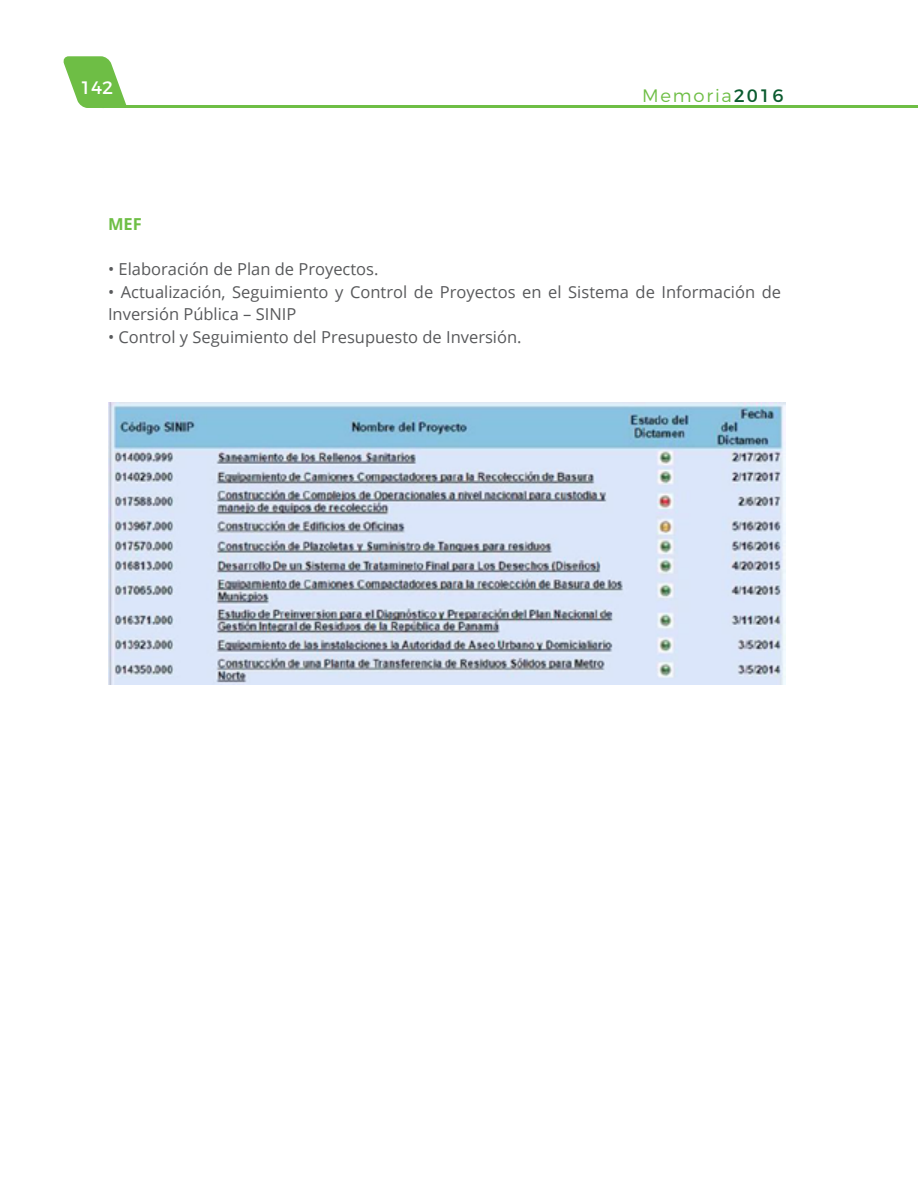
<style>
.page{position:relative;width:918px;height:1188px;background:#fff}
.page>*{position:absolute;margin:0;border:0;box-sizing:border-box;transform-origin:0 0}
.t1{font:300 18px "Montserrat";letter-spacing:.1em;color:#6ebe45}
.t2{font:18px "Montserrat";color:#fff}
.t3{font:16.5px/22.5px "Open Sans";color:#58595b}
.t4{font:700 16.5px "Open Sans";color:#6ebe45}
.s1{font-weight:400;color:#0b5b2f}
</style>
<div class="page">
<svg style="left:64px;top:56px;width:63px;height:52px"></svg>
<hr style="left:115px;top:106px;width:803px;height:2px;background:#6ebe45">
<img style="left:108px;top:403px;width:677px;height:281px">
<p class="t2" style="left:80px;top:76px;width:35px">142</p>
<p class="t1" style="left:642px;top:85px;width:143px">Memoria<span class="s1">2016</span></p>
<p class="t4" style="left:108px;top:213px;width:35px">MEF</p>
<p class="t3" style="left:108px;top:257px;width:272px">• Elaboración de Plan de Proyectos.</p>
<p class="t3" style="left:108px;top:280px;width:675px">• Actualización, Seguimiento y Control de Proyectos en el Sistema de Información de<br>Inversión Pública – SINIP</p>
<p class="t3" style="left:108px;top:325px;width:415px">• Control y Seguimiento del Presupuesto de Inversión.</p>
</div>
